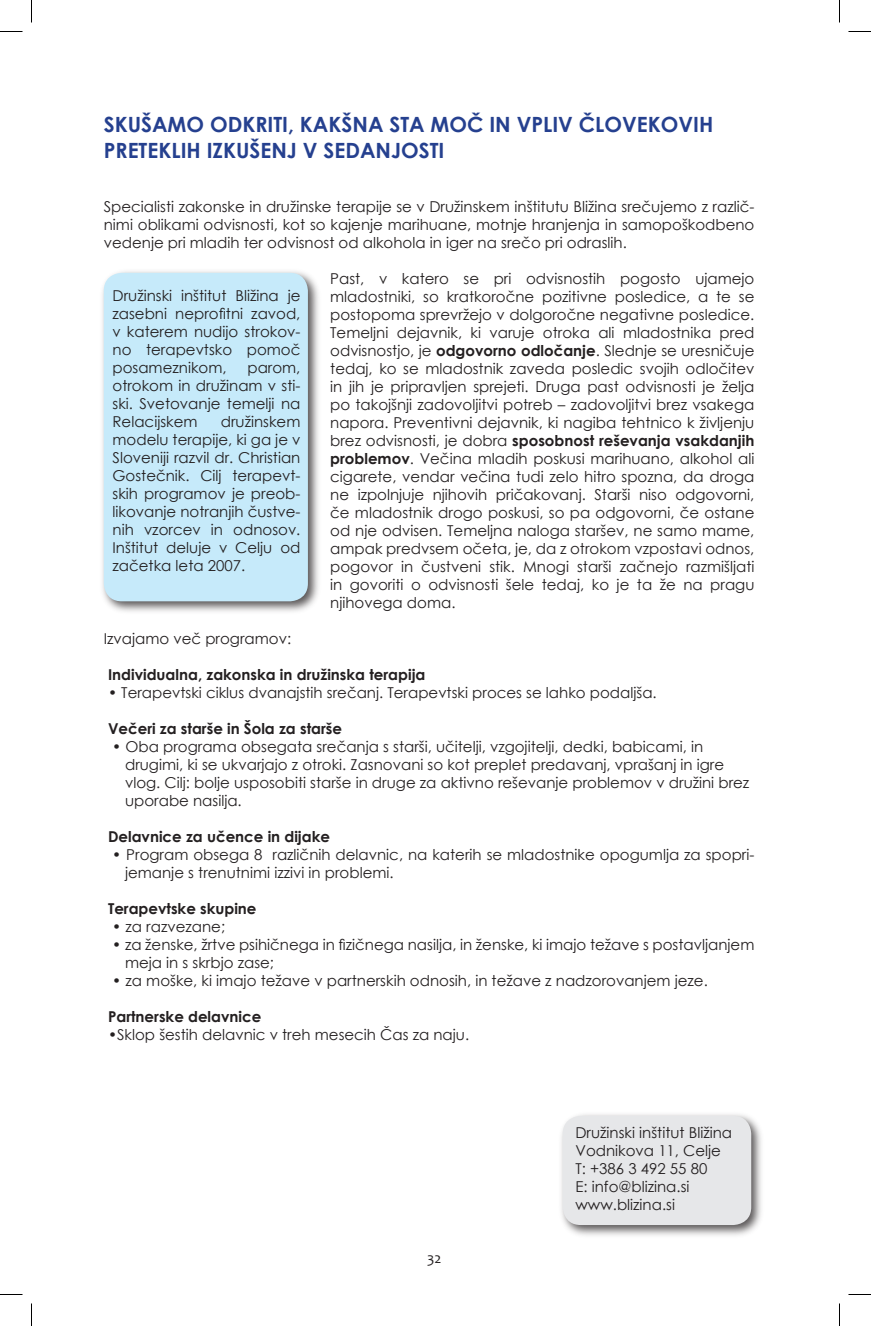
<style>
.page{position:relative;width:871px;height:1326px;background:#fff}
.page>*{position:absolute;margin:0;border:0;box-sizing:border-box;transform-origin:0 0}
.t1{font:700 21px/25.2px "Century Gothic";color:#25408f}
.t2{font:15px/18px "Century Gothic";color:#231f20;text-align:justify}
.t3{font:700 15px "Century Gothic";color:#231f20}
.t4{font:15px "Candara";color:#231f20}
.s1{font-weight:700}
</style>
<div class="page">
<div style="left:98px;top:267px;width:224px;height:348px;background:#231f20;opacity:.75"></div>
<div style="left:104px;top:273px;width:204px;height:328px;background:#c6eafa"></div>
<div style="left:557px;top:1110px;width:209px;height:129px;background:#231f20;opacity:.75"></div>
<div style="left:563px;top:1116px;width:188px;height:109px;background:#e6e7e9"></div>
<svg style="left:0;top:31px;width:22px;height:1px"></svg>
<svg style="left:848px;top:31px;width:23px;height:1px"></svg>
<svg style="left:0;top:1294px;width:22px;height:1px"></svg>
<svg style="left:848px;top:1294px;width:23px;height:1px"></svg>
<svg style="left:31px;top:0;width:1px;height:22px"></svg>
<svg style="left:31px;top:1303px;width:1px;height:23px"></svg>
<svg style="left:839px;top:0;width:1px;height:22px"></svg>
<svg style="left:839px;top:1303px;width:1px;height:23px"></svg>
<h1 class="t1" style="left:104px;top:111px;width:611px">SKUŠAMO ODKRITI, KAKŠNA STA MOČ IN VPLIV ČLOVEKOVIH<br>PRETEKLIH IZKUŠENJ V SEDANJOSTI</h1>
<p class="t2" style="left:104px;top:197px;width:652px">Specialisti zakonske in družinske terapije se v Družinskem inštitutu Bližina srečujemo z različ&shy;nimi oblikami odvisnosti, kot so kajenje marihuane, motnje hranjenja in samopoškodbeno vedenje pri mladih ter odvisnost od alkohola in iger na srečo pri odraslih.</p>
<p class="t2" style="left:330px;top:269px;width:426px">Past, v katero se pri odvisnostih pogosto ujamejo mladostniki, so kratkoročne pozitivne posledice, a te se postopoma sprevržejo v dolgoročne negativne posledice.<br>Temeljni dejavnik, ki varuje otroka ali mladostnika pred odvisnostjo, je <span class="s1">odgovorno odločanje</span>. Slednje se uresničuje tedaj, ko se mladostnik zaveda posledic svojih odločitev in jih je pripravljen sprejeti. Druga past odvisnosti je želja po takojšnji zadovoljitvi potreb – zadovoljitvi brez vsakega napora. Preventivni dejavnik, ki nagiba tehtnico k življenju brez odvisnosti, je dobra <span class="s1">sposobnost reševanja vsakdanjih problemov</span>. Večina mladih poskusi marihuano, alkohol ali cigarete, vendar večina tudi zelo hitro spozna, da droga ne izpolnjuje njihovih pričakovanj. Starši niso odgovorni, če mladostnik drogo poskusi, so pa odgovorni, če ostane od nje odvisen. Temeljna naloga staršev, ne samo mame, ampak predvsem očeta, je, da z otrokom vzpostavi odnos, pogovor in čustveni stik. Mnogi starši začnejo razmišljati in govoriti o odvisnosti šele tedaj, ko je ta že na pragu njihovega doma.</p>
<p class="t2" style="left:104px;top:629px;width:189px">Izvajamo več programov:</p>
<p class="t3" style="left:108px;top:663px;width:319px">Individualna, zakonska in družinska terapija</p>
<p class="t2" style="left:108px;top:683px;width:550px">• Terapevtski ciklus dvanajstih srečanj. Terapevtski proces se lahko podaljša.</p>
<p class="t3" style="left:108px;top:717px;width:235px">Večeri za starše in Šola za starše</p>
<p class="t2" style="left:125px;top:737px;width:626px;text-align:left;text-indent:-13px">• Oba programa obsegata srečanja s starši, učitelji, vzgojitelji, dedki, babicami, in drugimi, ki se ukvarjajo z otroki. Zasnovani so kot preplet predavanj, vprašanj in igre vlog. Cilj: bolje usposobiti starše in druge za aktivno reševanje problemov v družini brez uporabe nasilja.</p>
<p class="t3" style="left:108px;top:825px;width:223px">Delavnice za učence in dijake</p>
<p class="t2" style="left:125px;top:845px;width:631px;text-indent:-13px">• Program obsega 8 različnih delavnic, na katerih se mladostnike opogumlja za spopri&shy;jemanje s trenutnimi izzivi in problemi.</p>
<p class="t3" style="left:108px;top:897px;width:150px">Terapevtske skupine</p>
<p class="t2" style="left:112px;top:917px;width:114px">• za razvezane;</p>
<p class="t2" style="left:125px;top:935px;width:631px;text-indent:-13px">• za ženske, žrtve psihičnega in fizičnega nasilja, in ženske, ki imajo težave s postavljanjem meja in s skrbjo zase;</p>
<p class="t2" style="left:112px;top:971px;width:597px">• za moške, ki imajo težave v partnerskih odnosih, in težave z nadzorovanjem jeze.</p>
<p class="t3" style="left:108px;top:1005px;width:155px">Partnerske delavnice</p>
<p class="t2" style="left:108px;top:1025px;width:363px">•Sklop šestih delavnic v treh mesecih Čas za naju.</p>
<p class="t2" style="left:113px;top:286px;width:189px">Družinski inštitut Bližina je zasebni neprofitni zavod, v katerem nudijo strokov&shy;no terapevtsko pomoč posameznikom,</p>
<p class="t2" style="left:113px;top:358px;width:189px;text-indent:135px">parom, otrokom in družinam v sti&shy;ski. Svetovanje temelji na Relacijskem</p>
<p class="t2" style="left:113px;top:412px;width:189px;text-indent:108px">družinskem modelu terapije, ki ga je v Sloveniji razvil dr. Christian Gostečnik. Cilj terapevt&shy;skih programov je preob&shy;likovanje notranjih čustve&shy;nih vzorcev in odnosov.<br>Inštitut deluje v Celju od začetka leta 2007.</p>
<p class="t4" style="left:427px;top:1249px;width:16px">32</p>
<p class="t2" style="left:575px;top:1124px;width:158px;text-align:left">Družinski inštitut Bližina<br>Vodnikova 11, Celje<br>T: +386 3 492 55 80<br>E: info@blizina.si www.blizina.si</p>
</div>
